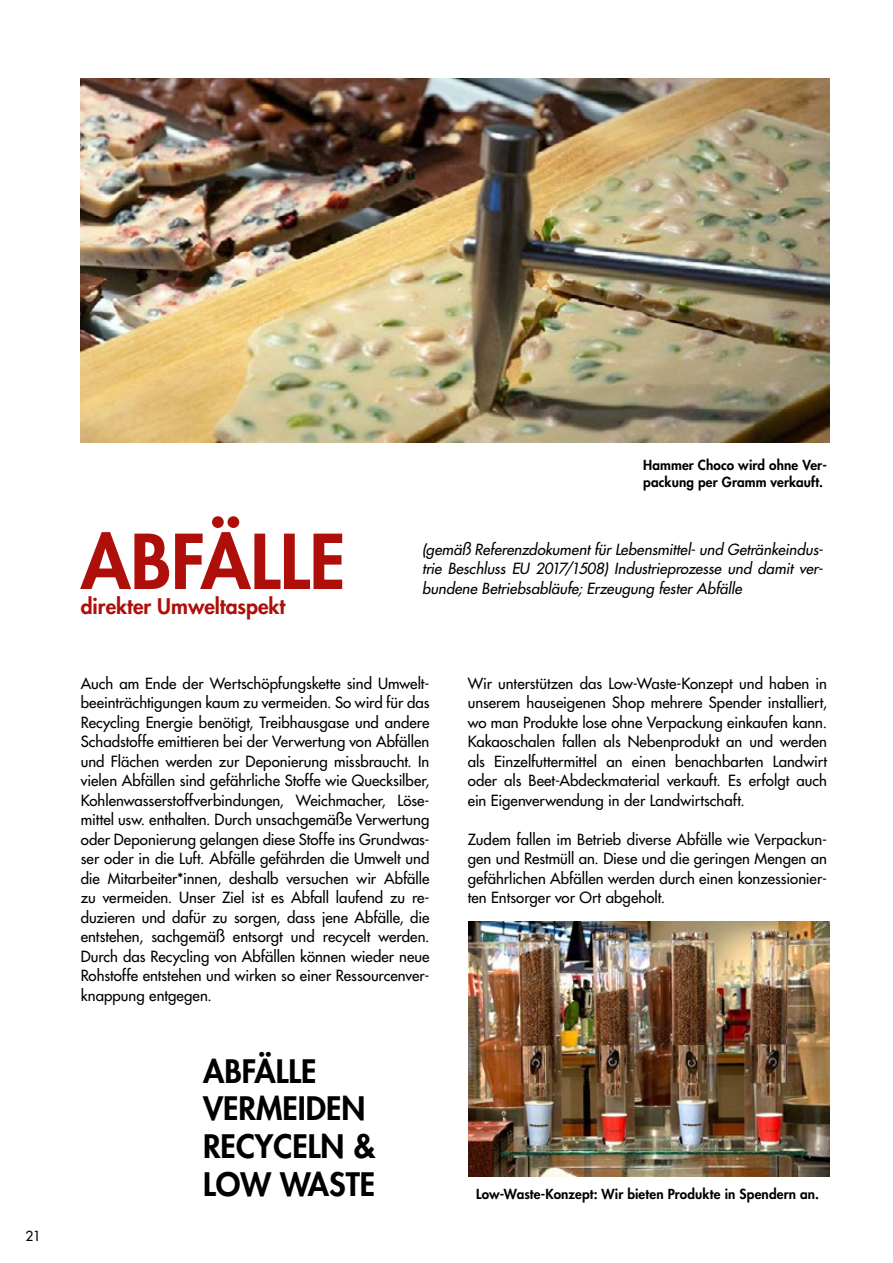
<style>
.page{position:relative;width:893px;height:1263px;background:#fff}
.page>*{position:absolute;margin:0;border:0;box-sizing:border-box;transform-origin:0 0}
.t1{font:800 73.5px "Futura Std";color:#ae0f0a}
.t2{font:800 31.5px/37.8px "Futura Std";color:#000}
.t3{font:800 21px "Futura Std";color:#ae0f0a}
.t4{font:500 15px/19.5px "Futura Std";color:#000;text-align:justify}
.t5{font:italic 500 15px/19.5px "Futura Std";color:#000;text-align:justify}
.t6{font:800 13.5px/16.8px "Futura Std";letter-spacing:.01em;color:#000}
.t7{font:500 13.5px "Futura Std";color:#000}
</style>
<div class="page">
<img style="left:81px;top:79px;width:748px;height:363px">
<img style="left:469px;top:921px;width:360px;height:255px">
<p class="t7" style="left:26px;top:1228px;width:17px">21</p>
<h1 class="t1" style="left:81px;top:515px;width:266px">ABFÄLLE</h1>
<h3 class="t3" style="left:81px;top:593px;width:206px">direkter Umweltaspekt</h3>
<p class="t6" style="left:643px;top:457px;width:185px">Hammer Choco wird ohne Ver&shy;packung per Gramm verkauft.</p>
<p class="t5" style="left:422px;top:540px;width:402px">(gemäß Referenzdokument für Lebensmittel- und Getränkeindus&shy;trie Beschluss EU 2017/1508) Industrieprozesse und damit ver&shy;bundene Betriebsabläufe; Erzeugung fester Abfälle</p>
<p class="t4" style="left:81px;top:673px;width:350px">Auch am Ende der Wertschöpfungskette sind Umwelt&shy;beeinträchtigungen kaum zu vermeiden. So wird für das Recycling Energie benötigt, Treibhausgase und andere Schadstoffe emittieren bei der Verwertung von Abfällen und Flächen werden zur Deponierung missbraucht. In vielen Abfällen sind gefährliche Stoffe wie Quecksilber, Kohlenwasserstoffverbindungen, Weichmacher, Löse&shy;mittel usw. enthalten. Durch unsachgemäße Verwertung oder Deponierung gelangen diese Stoffe ins Grundwas&shy;ser oder in die Luft. Abfälle gefährden die Umwelt und die Mitarbeiter*innen, deshalb versuchen wir Abfälle zu vermeiden. Unser Ziel ist es Abfall laufend zu re&shy;duzieren und dafür zu sorgen, dass jene Abfälle, die entstehen, sachgemäß entsorgt und recycelt werden.<br>Durch das Recycling von Abfällen können wieder neue Rohstoffe entstehen und wirken so einer Ressourcenver&shy;knappung entgegen.</p>
<h2 class="t2" style="left:203px;top:1052px;width:174px">ABFÄLLE<br>VERMEIDEN<br>RECYCELN &amp;<br>LOW WASTE</h2>
<p class="t4" style="left:468px;top:673px;width:361px">Wir unterstützen das Low-Waste-Konzept und haben in unserem hauseigenen Shop mehrere Spender installiert, wo man Produkte lose ohne Verpackung einkaufen kann.<br>Kakaoschalen fallen als Nebenprodukt an und werden als Einzelfuttermittel an einen benachbarten Landwirt oder als Beet-Abdeckmaterial verkauft. Es erfolgt auch ein Eigenverwendung in der Landwirtschaft.</p>
<p class="t4" style="left:468px;top:829px;width:361px">Zudem fallen im Betrieb diverse Abfälle wie Verpackun&shy;gen und Restmüll an. Diese und die geringen Mengen an gefährlichen Abfällen werden durch einen konzessionier&shy;ten Entsorger vor Ort abgeholt.</p>
<p class="t6" style="left:476px;top:1186px;width:344px">Low-Waste-Konzept: Wir bieten Produkte in Spendern an.</p>
</div>
